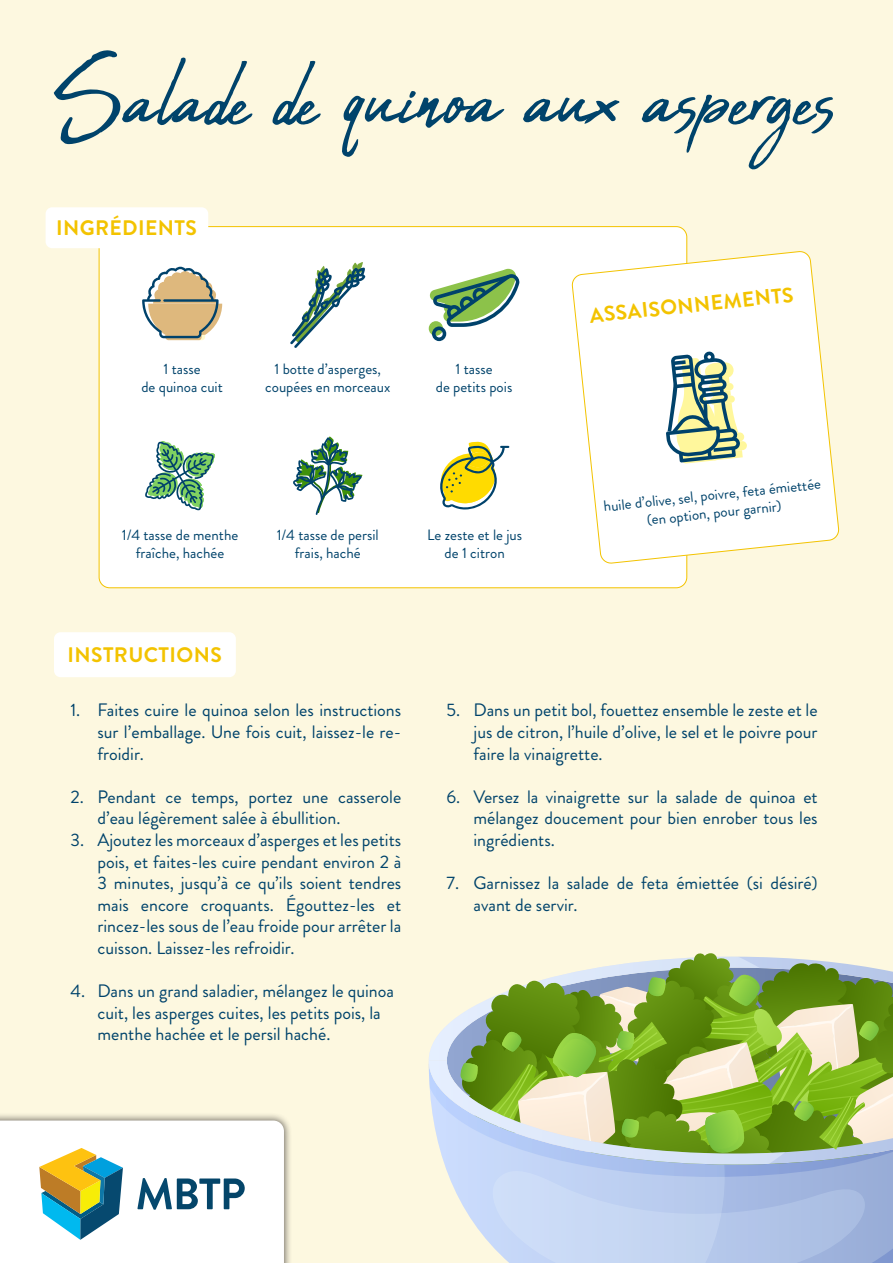
<style>
.page{position:relative;width:893px;height:1263px;background:#fdf8e0}
.page>*{position:absolute;margin:0;border:0;box-sizing:border-box;transform-origin:0 0}
.t1{font:121.5px "Abuget";color:#00436b}
.t2{font:700 21px "Brandon Grotesque";letter-spacing:.02em;color:#f3c300}
.t3{font:18px/21.6px "Brandon Grotesque";color:#00436b;text-align:justify}
.t4{font:15px/18px "Brandon Grotesque";color:#00436b;text-align:center}
</style>
<div class="page">
<div style="left:0;top:1112px;width:292px;height:151px;background:#231f20;opacity:.75"></div>
<div style="left:54px;top:632px;width:182px;height:45px;background:#fff;border-radius:7px"></div>
<svg style="left:0;top:1120px;width:284px;height:143px"></svg>
<div style="left:99px;top:227px;width:588px;height:361px;background:#fff;border-radius:11px"></div>
<div style="left:46px;top:207px;width:162px;height:41px;background:#fff;border-radius:7px"></div>
<svg style="left:142px;top:267px;width:80px;height:73px"></svg>
<svg style="left:572px;top:251px;width:267px;height:313px"></svg>
<svg style="left:666px;top:351px;width:81px;height:113px"></svg>
<svg style="left:581px;top:271px;width:223px;height:67px"></svg>
<svg style="left:440px;top:441px;width:69px;height:69px"></svg>
<svg style="left:430px;top:268px;width:90px;height:73px"></svg>
<svg style="left:290px;top:262px;width:75px;height:86px"></svg>
<svg style="left:145px;top:441px;width:70px;height:69px"></svg>
<svg style="left:293px;top:436px;width:70px;height:79px"></svg>
<svg style="left:429px;top:953px;width:464px;height:310px;background:#aac19b"></svg>
<p class="t1" style="left:54px;top:31px;width:785px">Salade de quinoa aux asperges</p>
<p class="t2" style="left:56px;top:213px;width:142px">INGRÉDIENTS</p>
<p class="t2" style="left:588px;top:301px;width:206px;rotate:-6deg">ASSAISONNEMENTS</p>
<p class="t4" style="left:164px;top:360px;width:39px">1 tasse</p>
<p class="t4" style="left:141px;top:378px;width:83px">de quinoa cuit</p>
<p class="t4" style="left:265px;top:360px;width:127px">1 botte d’asperges, coupées en morceaux</p>
<p class="t4" style="left:455px;top:360px;width:39px">1 tasse</p>
<p class="t4" style="left:436px;top:378px;width:78px">de petits pois</p>
<p class="t4" style="left:603px;top:497px;width:220px;rotate:-6deg">huile d’olive, sel, poivre, feta émiettée (en option, pour garnir)</p>
<p class="t4" style="left:122px;top:526px;width:118px">1/4 tasse de menthe fraîche, hachée</p>
<p class="t4" style="left:277px;top:526px;width:104px">1/4 tasse de persil frais, haché</p>
<p class="t4" style="left:427px;top:526px;width:97px">Le zeste et le jus de 1 citron</p>
<p class="t2" style="left:68px;top:640px;width:156px">INSTRUCTIONS</p>
<p class="t3" style="left:97px;top:700px;width:305px;text-indent:-27px">1. Faites cuire le quinoa selon les instructions sur l’emballage. Une fois cuit, laissez-le re&shy;froidir.</p>
<p class="t3" style="left:97px;top:786px;width:305px;text-indent:-27px">2. Pendant ce temps, portez une casserole d’eau légèrement salée à ébullition.</p>
<p class="t3" style="left:97px;top:829px;width:305px;text-indent:-27px">3. Ajoutez les morceaux d’asperges et les petits pois, et faites-les cuire pendant environ 2 à 3 minutes, jusqu’à ce qu’ils soient tendres mais encore croquants. Égouttez-les et rincez-les sous de l’eau froide pour arrêter la cuisson. Laissez-les refroidir.</p>
<p class="t3" style="left:97px;top:980px;width:298px;text-align:left;text-indent:-27px">4. Dans un grand saladier, mélangez le quinoa cuit, les asperges cuites, les petits pois, la menthe hachée et le persil haché.</p>
<p class="t3" style="left:473px;top:700px;width:346px;text-indent:-27px">5. Dans un petit bol, fouettez ensemble le zeste et le jus de citron, l’huile d’olive, le sel et le poivre pour faire la vinaigrette.</p>
<p class="t3" style="left:473px;top:786px;width:346px;text-indent:-27px">6. Versez la vinaigrette sur la salade de quinoa et mélangez doucement pour bien enrober tous les ingrédients.</p>
<p class="t3" style="left:473px;top:872px;width:346px;text-indent:-27px">7. Garnissez la salade de feta émiettée (si désiré) avant de servir.</p>
</div>
